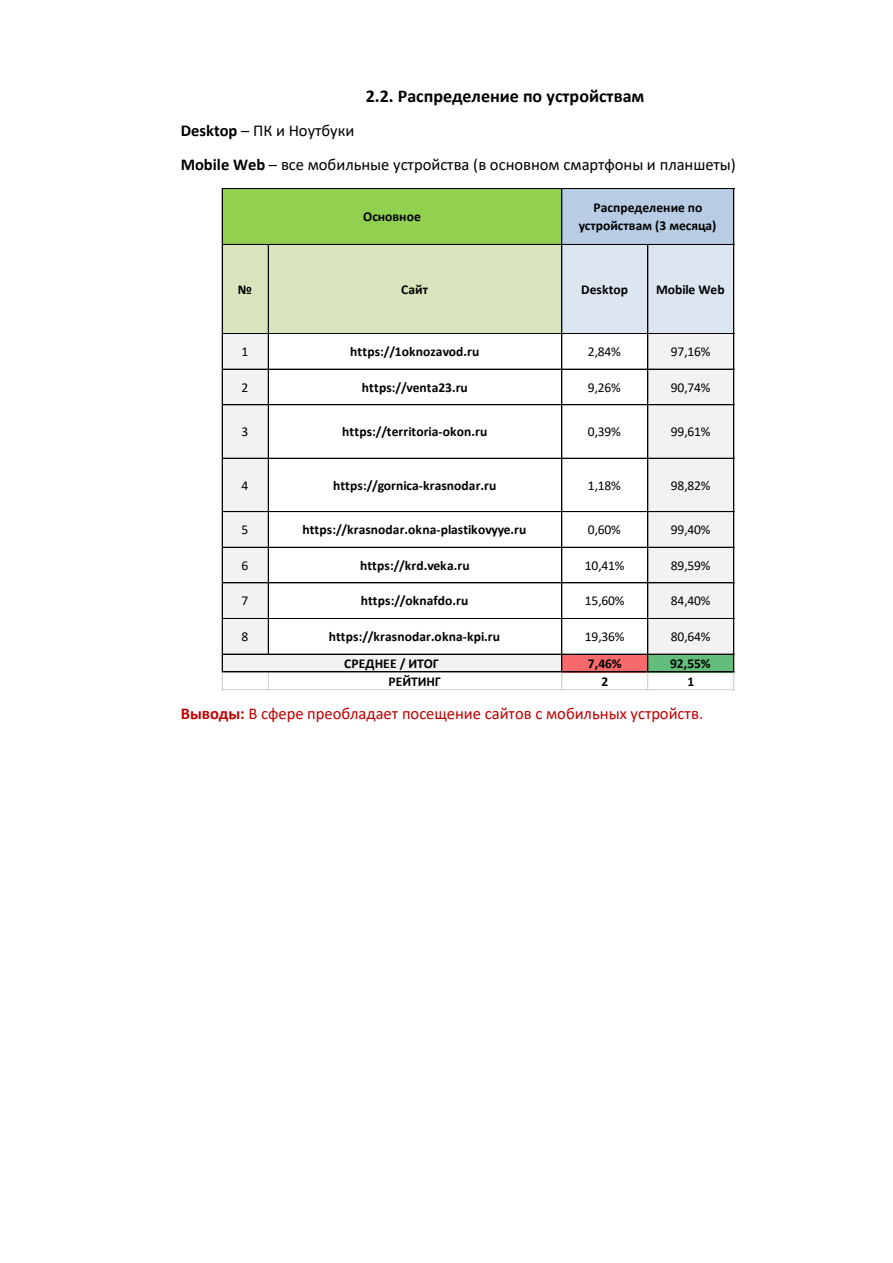
<style>
.page{position:relative;width:893px;height:1263px;background:#fff}
.page>*{position:absolute;margin:0;border:0;box-sizing:border-box;transform-origin:0 0}
.t1{font:700 18px "Calibri";color:#000}
.t2{font:16.5px/33.8px "Calibri";color:#000}
.t3{font:16.5px "Calibri";color:#c00000}
.t4{font:700 13.5px/17.9px "Calibri";letter-spacing:.005em;color:#000;text-align:center}
.t5{font:13.5px "Calibri";letter-spacing:-.01em;color:#000}
.s1{font-weight:700}
</style>
<div class="page">
<div style="left:223px;top:189px;width:339px;height:56px;background:#92d050"></div>
<div style="left:562px;top:189px;width:172px;height:56px;background:#b8cce4"></div>
<div style="left:223px;top:244px;width:339px;height:90px;background:#d8e4bc"></div>
<div style="left:562px;top:244px;width:172px;height:90px;background:#dce6f1"></div>
<div style="left:223px;top:333px;width:46px;height:321px;background:#f2f2f2"></div>
<div style="left:648px;top:333px;width:86px;height:321px;background:#f2f2f2"></div>
<div style="left:223px;top:654px;width:339px;height:18px;background:#f2f2f2"></div>
<div style="left:562px;top:654px;width:86px;height:18px;background:#f8696b"></div>
<div style="left:648px;top:654px;width:86px;height:18px;background:#63be7b"></div>
<hr style="left:222px;top:188px;width:1px;height:484px;background:#000">
<hr style="left:268px;top:245px;width:1px;height:409px;background:#000">
<hr style="left:562px;top:188px;width:1px;height:484px;background:#000">
<hr style="left:648px;top:245px;width:1px;height:427px;background:#000">
<hr style="left:733px;top:189px;width:1px;height:483px;background:#000">
<svg style="left:222px;top:672px;width:1px;height:17px"></svg>
<svg style="left:562px;top:673px;width:1px;height:16px"></svg>
<svg style="left:733px;top:673px;width:1px;height:16px"></svg>
<svg style="left:268px;top:673px;width:1px;height:16px"></svg>
<svg style="left:648px;top:673px;width:1px;height:16px"></svg>
<hr style="left:223px;top:188px;width:511px;height:1px;background:#000">
<hr style="left:223px;top:244px;width:511px;height:1px;background:#000">
<hr style="left:223px;top:333px;width:511px;height:1px;background:#000">
<hr style="left:223px;top:369px;width:511px;height:1px;background:#000">
<hr style="left:223px;top:404px;width:511px;height:1px;background:#000">
<hr style="left:223px;top:458px;width:511px;height:1px;background:#000">
<hr style="left:223px;top:511px;width:511px;height:1px;background:#000">
<hr style="left:223px;top:547px;width:511px;height:1px;background:#000">
<hr style="left:223px;top:583px;width:511px;height:1px;background:#000">
<hr style="left:223px;top:618px;width:511px;height:1px;background:#000">
<hr style="left:223px;top:654px;width:511px;height:1px;background:#000">
<hr style="left:223px;top:672px;width:511px;height:1px;background:#000">
<hr style="left:222px;top:689px;width:512px;height:1px;background:#d4d4d4">
<h1 class="t1" style="left:366px;top:83px;width:280px">2.2. Распределение по устройствам</h1>
<p class="t2" style="left:181px;top:114px;width:557px"><span class="s1">Desktop</span> – ПК и Ноутбуки<br><span class="s1">Mobile Web</span> – все мобильные устройства (в основном смартфоны и планшеты)</p>
<p class="t4" style="left:363px;top:207px;width:59px">Основное</p>
<p class="t4" style="left:579px;top:199px;width:139px">Распределение по устройствам (3 месяца)</p>
<p class="t4" style="left:238px;top:280px;width:16px">№</p>
<p class="t4" style="left:401px;top:280px;width:28px">Сайт</p>
<p class="t4" style="left:581px;top:280px;width:49px">Desktop</p>
<p class="t4" style="left:656px;top:280px;width:70px">Mobile Web</p>
<p class="t5" style="left:242px;top:342px;width:8px">1</p>
<p class="t4" style="left:350px;top:342px;width:131px">https://1oknozavod.ru</p>
<p class="t5" style="left:588px;top:342px;width:34px">2,84%</p>
<p class="t5" style="left:671px;top:342px;width:41px">97,16%</p>
<p class="t5" style="left:242px;top:378px;width:8px">2</p>
<p class="t4" style="left:362px;top:378px;width:107px">https://venta23.ru</p>
<p class="t5" style="left:588px;top:378px;width:34px">9,26%</p>
<p class="t5" style="left:671px;top:378px;width:41px">90,74%</p>
<p class="t5" style="left:242px;top:422px;width:8px">3</p>
<p class="t4" style="left:342px;top:423px;width:147px">https://territoria-okon.ru</p>
<p class="t5" style="left:588px;top:422px;width:34px">0,39%</p>
<p class="t5" style="left:671px;top:422px;width:41px">99,61%</p>
<p class="t5" style="left:242px;top:476px;width:8px">4</p>
<p class="t4" style="left:333px;top:476px;width:165px">https://gornica-krasnodar.ru</p>
<p class="t5" style="left:588px;top:476px;width:34px">1,18%</p>
<p class="t5" style="left:671px;top:476px;width:41px">98,82%</p>
<p class="t5" style="left:242px;top:520px;width:8px">5</p>
<p class="t4" style="left:302px;top:520px;width:226px">https://krasnodar.okna-plastikovyye.ru</p>
<p class="t5" style="left:588px;top:520px;width:34px">0,60%</p>
<p class="t5" style="left:671px;top:520px;width:41px">99,40%</p>
<p class="t5" style="left:242px;top:556px;width:8px">6</p>
<p class="t4" style="left:360px;top:556px;width:111px">https://krd.veka.ru</p>
<p class="t5" style="left:585px;top:556px;width:41px">10,41%</p>
<p class="t5" style="left:671px;top:556px;width:41px">89,59%</p>
<p class="t5" style="left:242px;top:591px;width:8px">7</p>
<p class="t4" style="left:361px;top:592px;width:109px">https://oknafdo.ru</p>
<p class="t5" style="left:585px;top:591px;width:41px">15,60%</p>
<p class="t5" style="left:671px;top:591px;width:41px">84,40%</p>
<p class="t5" style="left:242px;top:627px;width:8px">8</p>
<p class="t4" style="left:329px;top:627px;width:173px">https://krasnodar.okna-kpi.ru</p>
<p class="t5" style="left:585px;top:627px;width:41px">19,36%</p>
<p class="t5" style="left:671px;top:627px;width:41px">80,64%</p>
<p class="t4" style="left:588px;top:654px;width:35px">7,46%</p>
<p class="t4" style="left:670px;top:654px;width:42px">92,55%</p>
<p class="t4" style="left:388px;top:672px;width:54px">РЕЙТИНГ</p>
<p class="t4" style="left:601px;top:672px;width:8px">2</p>
<p class="t4" style="left:687px;top:672px;width:8px">1</p>
<p class="t4" style="left:344px;top:654px;width:96px">СРЕДНЕЕ / ИТОГ</p>
<p class="t3" style="left:181px;top:702px;width:524px"><span class="s1">Выводы:</span> В сфере преобладает посещение сайтов с мобильных устройств.</p>
</div>
